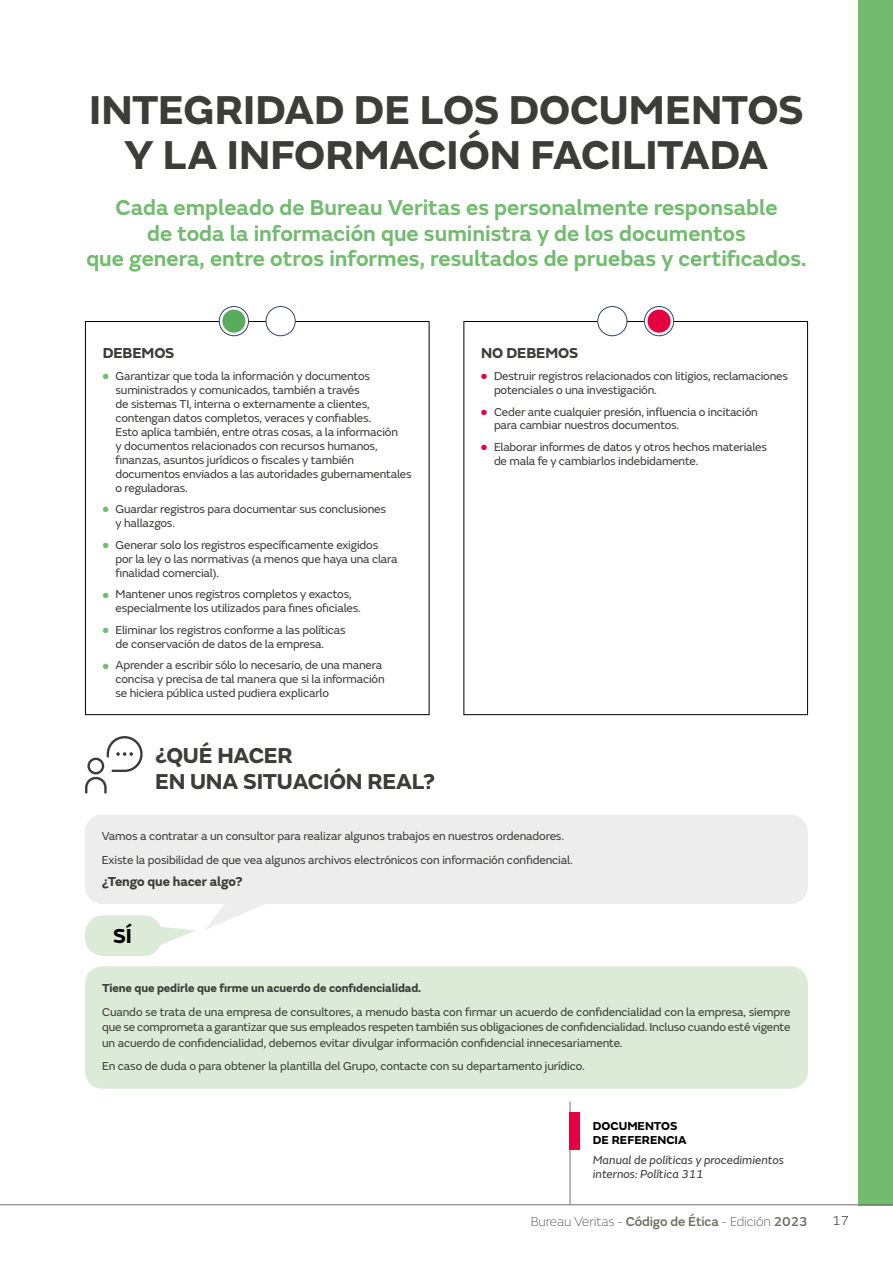
<style>
.page{position:relative;width:893px;height:1263px;background:#fff}
.page>*{position:absolute;margin:0;border:0;box-sizing:border-box;transform-origin:0 0}
.t1{font:700 42px/45px "FS Emeric";letter-spacing:-.01em;color:#3c3c3b;text-align:center}
.t2{font:600 22.5px/25.5px "FS Emeric";color:#72bb6f;text-align:center}
.t3{font:700 22.5px/25.5px "FS Emeric";letter-spacing:-.01em;color:#3c3c3b}
.t4{font:700 21px "FS Emeric";color:#000}
.t5{font:700 15px "FS Emeric";letter-spacing:-.01em;color:#3c3c3b}
.t6{font:100 13.5px "FS Emeric";letter-spacing:-.01em;color:#3c3c3b}
.t7{font:700 13.5px "FS Emeric";letter-spacing:-.01em;color:#3c3c3b}
.t8{font:300 13.5px "FS Emeric";color:#3c3c3b}
.t9{font:12px/14px "FS Emeric";letter-spacing:-.015em;color:#3c3c3b}
.t10{font:italic 12px/14px "FS Emeric";color:#3c3c3b}
.t11{font:700 12px "FS Emeric";letter-spacing:-.01em;color:#3c3c3b}
.t12{font:700 12px/14px "FS Emeric";color:#000}
.s1{color:#72bb6f}
.s2{color:#e40041}
.s3{font-weight:500;color:#6f6d60}
</style>
<div class="page">
<div style="left:859px;top:0;width:34px;height:1205px;background:#72bb6f"></div>
<hr style="left:0;top:1204px;width:893px;height:1px;background:#706f6f">
<svg style="left:206px;top:904px;width:58px;height:25px"></svg>
<div style="left:85px;top:321px;width:344px;height:394px;border:1px solid #000"></div>
<div style="left:463px;top:321px;width:345px;height:394px;border:1px solid #000"></div>
<svg style="left:219px;top:306px;width:29px;height:30px"></svg>
<div style="left:219px;top:306px;width:30px;height:30px;border:1px solid #37416e;border-radius:50%"></div>
<svg style="left:266px;top:306px;width:29px;height:30px"></svg>
<div style="left:266px;top:306px;width:30px;height:30px;border:1px solid #37416e;border-radius:50%"></div>
<div style="left:222px;top:310px;width:23px;height:23px;background:#59ab5e;border-radius:50%"></div>
<div style="left:269px;top:310px;width:23px;height:23px;background:#fff;border-radius:50%"></div>
<svg style="left:598px;top:306px;width:29px;height:30px"></svg>
<div style="left:597px;top:306px;width:30px;height:30px;border:1px solid #37416e;border-radius:50%"></div>
<svg style="left:644px;top:306px;width:30px;height:30px"></svg>
<div style="left:644px;top:306px;width:30px;height:30px;border:1px solid #37416e;border-radius:50%"></div>
<div style="left:601px;top:310px;width:23px;height:23px;background:#fff;border-radius:50%"></div>
<div style="left:647px;top:310px;width:24px;height:23px;background:#e40041;border-radius:50%"></div>
<div style="left:85px;top:814px;width:723px;height:90px;background:#ededed;border-radius:18px"></div>
<hr style="left:570px;top:1101px;width:1px;height:103px;background:#706f6f">
<div style="left:570px;top:1112px;width:10px;height:38px;background:#e40041"></div>
<svg style="left:161px;top:927px;width:34px;height:18px"></svg>
<div style="left:85px;top:915px;width:77px;height:41px;background:#dbebd7;border-radius:18px"></div>
<div style="left:85px;top:966px;width:723px;height:123px;background:#dbebd7;border-radius:18px"></div>
<svg style="left:85px;top:736px;width:58px;height:58px"></svg>
<h1 class="t1" style="left:89px;top:84px;width:716px">INTEGRIDAD DE LOS DOCUMENTOS<br>Y LA INFORMACIÓN FACILITADA</h1>
<h2 class="t2" style="left:86px;top:194px;width:722px">Cada empleado de Bureau Veritas es personalmente responsable<br>de toda la información que suministra y de los documentos<br>que genera, entre otros informes, resultados de pruebas y certificados.</h2>
<p class="t5" style="left:103px;top:341px;width:73px">DEBEMOS</p>
<p class="t9" style="left:116px;top:368px;width:298px;text-indent:-13px"><span class="s1">●</span> Garantizar que toda la información y documentos suministrados y comunicados, también a través<br>de sistemas TI, interna o externamente a clientes, contengan datos completos, veraces y confiables.<br>Esto aplica también, entre otras cosas, a la información<br>y documentos relacionados con recursos humanos, finanzas, asuntos jurídicos o fiscales y también documentos enviados a las autoridades gubernamentales o reguladoras.</p>
<p class="t9" style="left:116px;top:501px;width:272px;text-indent:-13px"><span class="s1">●</span> Guardar registros para documentar sus conclusiones y hallazgos.</p>
<p class="t9" style="left:116px;top:537px;width:284px;text-indent:-13px"><span class="s1">●</span> Generar solo los registros específicamente exigidos por la ley o las normativas (a menos que haya una clara finalidad comercial).</p>
<p class="t9" style="left:116px;top:587px;width:247px;text-indent:-13px"><span class="s1">●</span> Mantener unos registros completos y exactos, especialmente los utilizados para fines oficiales.</p>
<p class="t9" style="left:116px;top:622px;width:232px;text-indent:-13px"><span class="s1">●</span> Eliminar los registros conforme a las políticas de conservación de datos de la empresa.</p>
<p class="t9" style="left:116px;top:658px;width:271px;text-indent:-13px"><span class="s1">●</span> Aprender a escribir sólo lo necesario, de una manera concisa y precisa de tal manera que si la información se hiciera pública usted pudiera explicarlo</p>
<h2 class="t3" style="left:155px;top:741px;width:282px">¿QUÉ HACER<br>EN UNA SITUACIÓN REAL?</h2>
<p class="t5" style="left:481px;top:341px;width:98px">NO DEBEMOS</p>
<p class="t9" style="left:494px;top:368px;width:295px;text-indent:-13px"><span class="s2">●</span> Destruir registros relacionados con litigios, reclamaciones potenciales o una investigación.</p>
<p class="t9" style="left:494px;top:404px;width:265px;text-indent:-13px"><span class="s2">●</span> Ceder ante cualquier presión, influencia o incitación para cambiar nuestros documentos.</p>
<p class="t9" style="left:494px;top:439px;width:275px;text-indent:-13px"><span class="s2">●</span> Elaborar informes de datos y otros hechos materiales de mala fe y cambiarlos indebidamente.</p>
<p class="t9" style="left:102px;top:824px;width:472px;line-height:23.4px">Vamos a contratar a un consultor para realizar algunos trabajos en nuestros ordenadores.<br>Existe la posibilidad de que vea algunos archivos electrónicos con información confidencial.</p>
<p class="t7" style="left:102px;top:871px;width:142px">¿Tengo que hacer algo?</p>
<h3 class="t4" style="left:113px;top:919px;width:20px">SÍ</h3>
<p class="t11" style="left:102px;top:978px;width:321px">Tiene que pedirle que firme un acuerdo de confidencialidad.</p>
<p class="t9" style="left:102px;top:1003px;width:690px;line-height:15.8px;text-align:justify">Cuando se trata de una empresa de consultores, a menudo basta con firmar un acuerdo de confidencialidad con la empresa, siempre que se comprometa a garantizar que sus empleados respeten también sus obligaciones de confidencialidad. Incluso cuando esté vigente un acuerdo de confidencialidad, debemos evitar divulgar información confidencial innecesariamente.</p>
<p class="t9" style="left:102px;top:1059px;width:484px">En caso de duda o para obtener la plantilla del Grupo, contacte con su departamento jurídico.</p>
<p class="t12" style="left:593px;top:1118px;width:95px">DOCUMENTOS<br>DE REFERENCIA</p>
<p class="t10" style="left:593px;top:1152px;width:192px">Manual de políticas y procedimientos internos: Política 311</p>
<p class="t6" style="left:531px;top:1212px;width:279px">Bureau Veritas - <span class="s3">Código de Ética</span> - Edición <span class="s3">2023</span></p>
<p class="t8" style="left:833px;top:1211px;width:18px">17</p>
</div>
